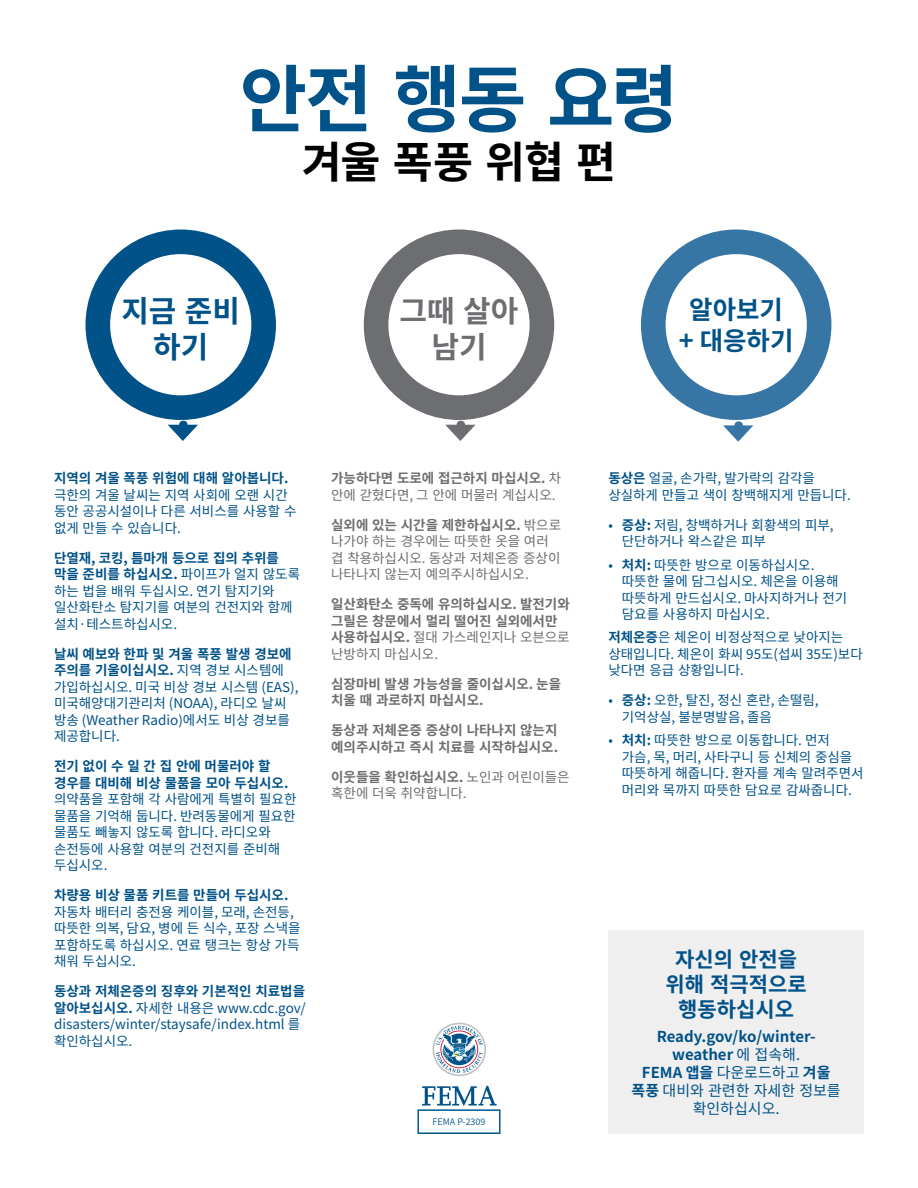
<style>
.page{position:relative;width:918px;height:1188px;background:#fff}
.page>*{position:absolute;margin:0;border:0;box-sizing:border-box;transform-origin:0 0}
.t1{font:700 73.5px "Source Han Sans KR";color:#005288}
.t2{font:700 43.5px "Source Han Sans KR";color:#000}
.t3{font:700 30px/36px "Source Han Sans KR";color:#005288;text-align:center}
.t4{font:700 30px/36px "Source Han Sans KR";color:#6d6e71;text-align:center}
.t5{font:700 25.5px "Source Han Sans KR";color:#005288}
.t6{font:700 21px/25.2px "Source Han Sans KR";color:#005288;text-align:center}
.t7{font:700 15px/18px "Source Han Sans KR";color:#005288;text-align:center}
.BT_Blue{font:13.5px/16.5px "Source Han Sans KR";color:#005288}
.BT_Gray{font:13.5px/16.5px "Source Han Sans KR";color:#6d6e71}
.BT_Gray-2{font:700 13.5px/16.5px "Source Han Sans KR";color:#6d6e71}
.t8{font:9px "Source Han Sans KR";color:#00578e}
.s1{font-weight:700}
.s2{font-weight:400}
.s3{font-style:inherit}
</style>
<div class="page">
<div style="left:86px;top:229px;width:190px;height:191px;background:#005288;border-radius:50%"></div>
<div style="left:110px;top:254px;width:141px;height:141px;background:#fff;border-radius:50%"></div>
<svg style="left:168px;top:421px;width:30px;height:20px"></svg>
<div style="left:364px;top:229px;width:190px;height:191px;background:#6d6e71;border-radius:50%"></div>
<div style="left:388px;top:254px;width:142px;height:141px;background:#fff;border-radius:50%"></div>
<svg style="left:445px;top:421px;width:31px;height:20px"></svg>
<div style="left:641px;top:229px;width:190px;height:191px;background:#3775a5;border-radius:50%"></div>
<div style="left:666px;top:254px;width:141px;height:141px;background:#fff;border-radius:50%"></div>
<div style="left:608px;top:931px;width:256px;height:203px;background:#efeff0"></div>
<svg style="left:422px;top:1086px;width:75px;height:20px"></svg>
<svg style="left:433px;top:1023px;width:53px;height:53px"></svg>
<div style="left:417px;top:1109px;width:84px;height:25px;background:#fff;border:2px solid #00578e"></div>
<svg style="left:723px;top:421px;width:30px;height:21px"></svg>
<p class="t1" style="left:240px;top:58px;width:440px">안전 행동 요령</p>
<p class="t2" style="left:302px;top:138px;width:316px">겨울 폭풍 위협 편</p>
<p class="t3" style="left:121px;top:294px;width:120px">지금 준비 하기</p>
<p class="t4" style="left:400px;top:294px;width:120px">그때 살아 남기</p>
<p class="t5" style="left:689px;top:295px;width:95px">알아보기</p>
<p class="t5" style="left:679px;top:326px;width:116px">+ 대응하기</p>
<p class="BT_Blue" style="left:54px;top:470px;width:244px"><span class="s1">지역의 겨울 폭풍 위험에 대해 알아봅니다. </span>극한의 겨울 날씨는 지역 사회에 오랜 시간 동안 공공시설이나 다른 서비스를 사용할 수 없게 만들 수 있습니다.</p>
<p class="BT_Blue" style="left:54px;top:550px;width:248px"><span class="s1">단열재, 코킹, 틈마개 등으로 집의 추위를 막을 준비를 하십시오.</span> 파이프가 얼지 않도록 하는 법을 배워 두십시오. 연기 탐지기와 일산화탄소 탐지기를 여분의 건전지와 함께 설치·테스트하십시오.</p>
<p class="BT_Blue" style="left:54px;top:646px;width:246px"><span class="s1">날씨 예보와 한파 및 겨울 폭풍 발생 경보에 주의를 기울이십시오.</span> 지역 경보 시스템에 가입하십시오. 미국 비상 경보 시스템 (EAS), 미국해양대기관리처 (NOAA), 라디오 날씨 방송 (Weather Radio)에서도 비상 경보를 제공합니다.</p>
<p class="BT_Blue" style="left:54px;top:758px;width:244px"><span class="s1">전기 없이 수 일 간 집 안에 머물러야 할 경우를 대비해 비상 물품을 모아 두십시오. </span>의약품을 포함해 각 사람에게 특별히 필요한 물품을 기억해 둡니다. 반려동물에게 필요한 물품도 빼놓지 않도록 합니다. 라디오와 손전등에 사용할 여분의 건전지를 준비해 두십시오.</p>
<p class="BT_Blue" style="left:54px;top:887px;width:248px"><span class="s1">차량용 비상 물품 키트를 만들어 두십시오. </span>자동차 배터리 충전용 케이블, 모래, 손전등, 따뜻한 의복, 담요, 병에 든 식수, 포장 스낵을 포함하도록 하십시오. 연료 탱크는 항상 가득 채워 두십시오.</p>
<p class="BT_Blue" style="left:54px;top:983px;width:253px"><span class="s1">동상과 저체온증의 징후와 기본적인 치료법을 알아보십시오.</span> 자세한 내용은 www.cdc.gov/ disasters/winter/staysafe/index.html 를 확인하십시오.</p>
<p class="BT_Gray" style="left:331px;top:470px;width:231px"><span class="s1">가능하다면 도로에 접근하지 마십시오.</span> 차 안에 갇혔다면, 그 안에 머물러 계십시오.</p>
<p class="BT_Gray" style="left:331px;top:517px;width:231px"><span class="s1">실외에 있는 시간을 제한하십시오.</span> 밖으로 나가야 하는 경우에는 따뜻한 옷을 여러 겹 착용하십시오. 동상과 저체온증 증상이 나타나지 않는지 예의주시하십시오.</p>
<p class="BT_Gray-2" style="left:331px;top:596px;width:240px">일산화탄소 중독에 유의하십시오. 발전기와 그릴은 창문에서 멀리 떨어진 실외에서만 사용하십시오. <span class="s2">절대 가스레인지나 오븐으로 난방하지 마십시오.</span></p>
<p class="BT_Gray-2" style="left:331px;top:676px;width:231px">심장마비 발생 가능성을 줄이십시오. 눈을 치울 때 과로하지 마십시오.</p>
<p class="BT_Gray-2" style="left:331px;top:722px;width:228px">동상과 저체온증 증상이 나타나지 않는지 예의주시하고 즉시 치료를 시작하십시오.</p>
<p class="BT_Gray" style="left:331px;top:769px;width:240px"><span class="s1">이웃들을 확인하십시오.</span> 노인과 어린이들은 혹한에 더욱 취약합니다.</p>
<p class="t8" style="left:433px;top:1117px;width:54px">FEMA P-2309</p>
<p class="BT_Blue" style="left:608px;top:470px;width:244px"><span class="s1">동상은</span> 얼굴, 손가락, 발가락의 감각을 상실하게 만들고 색이 창백해지게 만듭니다.</p>
<p class="BT_Blue" style="left:622px;top:517px;width:213px;text-indent:-14px"><span class="s3">•</span> <span class="s1">증상:</span> 저림, 창백하거나 회황색의 피부, 단단하거나 왁스같은 피부</p>
<p class="BT_Blue" style="left:622px;top:557px;width:227px;text-indent:-14px"><span class="s3">•</span> <span class="s1">처치:</span> 따뜻한 방으로 이동하십시오. 따뜻한 물에 담그십시오. 체온을 이용해 따뜻하게 만드십시오. 마사지하거나 전기 담요를 사용하지 마십시오.</p>
<p class="BT_Blue" style="left:608px;top:629px;width:256px"><span class="s1">저체온증</span>은 체온이 비정상적으로 낮아지는 상태입니다. 체온이 화씨 95도(섭씨 35도)보다 낮다면 응급 상황입니다.</p>
<p class="BT_Blue" style="left:622px;top:692px;width:198px;text-indent:-14px"><span class="s3">•</span> <span class="s1">증상:</span> 오한, 탈진, 정신 혼란, 손떨림, 기억상실, 불분명발음, 졸음</p>
<p class="BT_Blue" style="left:622px;top:732px;width:243px;text-indent:-14px"><span class="s3">•</span> <span class="s1">처치:</span> 따뜻한 방으로 이동합니다. 먼저<br>가슴, 목, 머리, 사타구니 등 신체의 중심을 따뜻하게 해줍니다. 환자를 계속 말려주면서 머리와 목까지 따뜻한 담요로 감싸줍니다.</p>
<p class="t6" style="left:666px;top:947px;width:143px">자신의 안전을 위해 적극적으로 행동하십시오</p>
<p class="t7" style="left:632px;top:1028px;width:211px">Ready.gov/ko/winter&shy;weather <span class="s2">에 접속해.<br></span>FEMA 앱을 <span class="s2">다운로드하고</span> 겨울 폭풍 <span class="s2">대비와 관련한 자세한 정보를 확인하십시오.</span></p>
</div>
